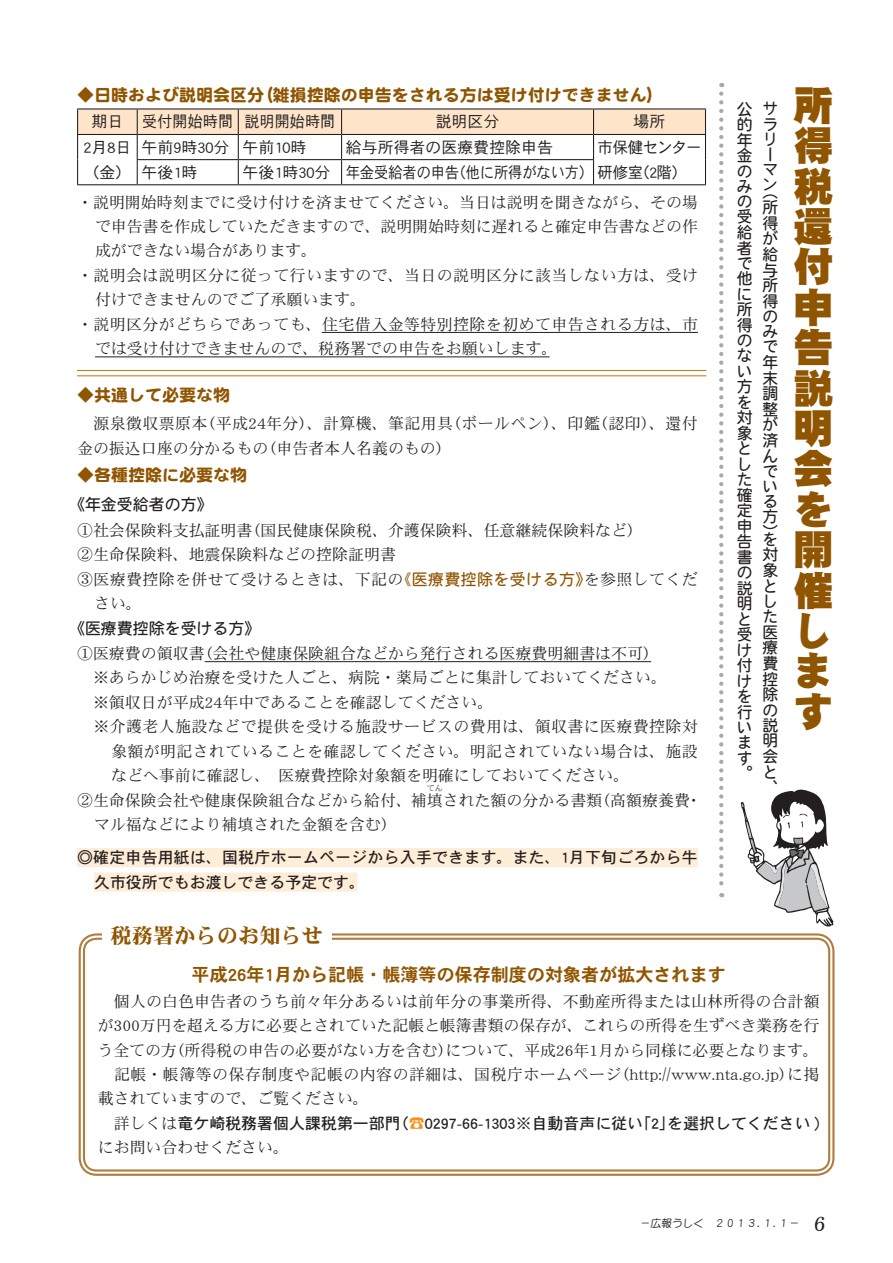
<style>
.page{position:relative;width:893px;height:1263px;background:#fff}
.page>*{position:absolute;margin:0;border:0;box-sizing:border-box;transform-origin:0 0}
.t1{font:40.35px/40.3px "DF Gothic Std W12";color:#905500;text-align:justify}
.t2{font:21.3px "DFHS Mincho Std W9";color:#905500}
.t3{font:18px "DFHS Gothic Std W7";color:#905500}
.t4{font:16.95px "DF Maru Gothic Std W9";color:#905500}
.t5{font:15.9px/24.5px "DFHS Mincho Std W3";color:#231f20}
.t6{font:15.9px/24.5px "DFHS Mincho Std W3";letter-spacing:.025em;color:#231f20}
.t7{font:15.9px/15.5px "DFHS Maru Gothic Std W4";color:#231f20}
.t8{font:15.9px/24.5px "DFHS Gothic Std W5";color:#231f20}
.t9{font:15.9px/25px "DFHS Gothic Std W3";color:#231f20;text-align:center}
.t10{font:15.9px/24.5px "DFHS Mincho Std W3";letter-spacing:.03em;color:#231f20}
.t11{font:15.9px "DFHS Gothic Std W3";color:#231f20;scale:.9 1}
.t12{font:15.9px "DFHS Gothic Std W3";color:#231f20;scale:.95 1}
.t13{font:15.9px "DFHS Maru Gothic Std W4";letter-spacing:.025em;color:#905500}
.t14{font:15.9px "DFHS Gothic Std W3";letter-spacing:-.04em;color:#231f20}
.t15{font:10.65px "DF Maru Gothic Std W5";color:#231f20}
.t16{font:7.95px "DFHS Mincho Std W3";color:#231f20}
.s1{font-family:"DFHS Gothic Std W3"}
.s2{font-family:"DFHS Mincho Std W3"}
.s3{color:#f7931d}
</style>
<div class="page">
<hr style="left:322px;top:332px;width:376px;height:1px;background:#231f20">
<hr style="left:95px;top:356px;width:454px;height:1px;background:#231f20">
<hr style="left:77px;top:108px;width:60px;height:1px;background:#231f20">
<hr style="left:137px;top:108px;width:101px;height:1px;background:#231f20">
<hr style="left:238px;top:108px;width:104px;height:1px;background:#231f20">
<hr style="left:342px;top:108px;width:251px;height:1px;background:#231f20">
<hr style="left:593px;top:108px;width:113px;height:1px;background:#231f20">
<svg style="left:77px;top:109px;width:629px;height:75px"></svg>
<hr style="left:77px;top:184px;width:60px;height:1px;background:#231f20">
<hr style="left:137px;top:184px;width:101px;height:1px;background:#231f20">
<hr style="left:238px;top:184px;width:104px;height:1px;background:#231f20">
<hr style="left:342px;top:184px;width:251px;height:1px;background:#231f20">
<hr style="left:593px;top:184px;width:113px;height:1px;background:#231f20">
<hr style="left:205px;top:661px;width:446px;height:1px;background:#231f20">
<div style="left:77px;top:848px;width:621px;height:19px;background:#feedd7"></div>
<div style="left:94px;top:872px;width:263px;height:20px;background:#feedd7"></div>
<hr style="left:77px;top:370px;width:629px;height:1px;background:#cb7a16">
<hr style="left:77px;top:375px;width:629px;height:1px;background:#cb7a16">
<svg style="left:719px;top:94px;width:4px;height:803px"></svg>
<svg style="left:741px;top:790px;width:92px;height:136px"></svg>
<div style="left:79px;top:933px;width:755px;height:243px;border:2px solid #b07d41;border-radius:17px"></div>
<div style="left:83px;top:938px;width:747px;height:233px;border:2px solid #b07d41;border-radius:13px"></div>
<div style="left:102px;top:923px;width:230px;height:25px;background:#fff"></div>
<p class="t4" style="left:77px;top:85px;width:189px">◆日時および説明会区分</p>
<p class="t4" style="left:256px;top:85px;width:410px">（雑損控除の申告をされる方は受け付けできません(</p>
<p class="t12" style="left:142px;top:113px;width:97px">受付開始時間</p>
<p class="t12" style="left:244px;top:113px;width:97px">説明開始時間</p>
<p class="t9" style="left:83px;top:109px;width:49px">期日<br>月2 日8（金(</p>
<p class="t9" style="left:436px;top:109px;width:65px">説明区分</p>
<p class="t9" style="left:634px;top:109px;width:33px">場所</p>
<p class="t9" style="left:346px;top:134px;width:209px">給与所得者の医療費控除申告</p>
<p class="t9" style="left:141px;top:134px;width:89px">午前時9 30分</p>
<p class="t9" style="left:243px;top:134px;width:65px">午前10時</p>
<p class="t14" style="left:597px;top:139px;width:106px">市保健センター</p>
<p class="t11" style="left:452px;top:164px;width:214px">（他に所得がない方）研修室</p>
<p class="t9" style="left:634px;top:159px;width:54px">（階2 (</p>
<p class="t11" style="left:346px;top:164px;width:127px">年金受給者の申告</p>
<p class="t9" style="left:141px;top:159px;width:57px">午後時1</p>
<p class="t5" style="left:77px;top:189px;width:622px">・説明開始時刻までに受け付けを済ませてください。当日は説明を聞きながら、その場</p>
<p class="t5" style="left:95px;top:214px;width:604px">で申告書を作成していただきますので、説明開始時刻に遅れると確定申告書などの作</p>
<p class="t5" style="left:95px;top:238px;width:224px">成ができない場合があります。</p>
<p class="t6" style="left:77px;top:263px;width:622px">・説明会は説明区分に従って行いますので、当日の説明区分に該当しない方は、受け</p>
<p class="t5" style="left:95px;top:287px;width:273px">付けできませんのでご了承願います。</p>
<p class="t6" style="left:77px;top:312px;width:622px">・説明区分がどちらであっても、住宅借入金等特別控除を初めて申告される方は、市</p>
<p class="t5" style="left:95px;top:336px;width:464px">では受け付けできませんので、税務署での申告をお願いします。</p>
<p class="t4" style="left:77px;top:385px;width:155px">◆共通して必要な物</p>
<p class="t5" style="left:592px;top:411px;width:107px">（認印）、還付</p>
<p class="t9" style="left:243px;top:159px;width:89px">午後時1 30分</p>
<p class="t5" style="left:445px;top:411px;width:156px">（ボールペン）、印鑑</p>
<p class="t6" style="left:200px;top:411px;width:255px">（平成24年分）、計算機、筆記用具</p>
<p class="t6" style="left:77px;top:411px;width:132px">　源泉徴収票原本</p>
<p class="t5" style="left:260px;top:436px;width:193px">（申告者本人名義のもの(</p>
<p class="t5" style="left:77px;top:436px;width:193px">金の振込口座の分かるもの</p>
<p class="t4" style="left:77px;top:466px;width:172px">◆各種控除に必要な物</p>
<p class="t7" style="left:69px;top:496px;width:145px">《年金受給者の方《</p>
<p class="t5" style="left:244px;top:517px;width:400px">（国民健康保険税、介護保険料、任意継続保険料など(</p>
<p class="t5" style="left:77px;top:517px;width:320px">①社会保険料支払証明書<br>②生命保険料、地震保険料などの控除証明書</p>
<p class="t13" style="left:395px;top:570px;width:197px"><span class="s1">《</span>医療費控除を受ける方》</p>
<p class="t6" style="left:584px;top:566px;width:116px">を参照してくだ</p>
<p class="t6" style="left:94px;top:566px;width:311px;text-indent:-17px">③医療費控除を併せて受けるときは、下記のさい。</p>
<p class="t7" style="left:69px;top:620px;width:193px">《医療費控除を受ける方《</p>
<p class="t5" style="left:197px;top:641px;width:464px">（会社や健康保険組合などから発行される医療費明細書は不可(</p>
<p class="t5" style="left:77px;top:641px;width:129px">①医療費の領収書</p>
<p class="t5" style="left:77px;top:665px;width:591px">　※あらかじめ治療を受けた人ごと、病院・薬局ごとに集計しておいてください。</p>
<p class="t5" style="left:77px;top:690px;width:418px">　※領収日が平成24年中であることを確認してください。</p>
<p class="t6" style="left:77px;top:714px;width:622px">　※介護老人施設などで提供を受ける施設サービスの費用は、領収書に医療費控除対</p>
<p class="t6" style="left:111px;top:739px;width:588px">象額が明記されていることを確認してください。明記されていない場合は、施設</p>
<p class="t5" style="left:111px;top:763px;width:520px">などへ事前に確認し、　医療費控除対象額を明確にしておいてください。</p>
<p class="t5" style="left:77px;top:787px;width:527px">②生命保険会社や健康保険組合などから給付、補填された額の分かる書類</p>
<p class="t16" style="left:427px;top:784px;width:17px">てん</p>
<p class="t5" style="left:594px;top:787px;width:97px">（高額療養費</p>
<p class="t5" style="left:686px;top:787px;width:17px">・</p>
<p class="t5" style="left:94px;top:812px;width:304px">マル福などにより補填された金額を含む(</p>
<p class="t8" style="left:94px;top:845px;width:605px;text-indent:-17px">◎確定申告用紙は、国税庁ホームページから入手できます。また、1月下旬ごろから牛久市役所でもお渡しできる予定です。</p>
<h2 class="t2" style="left:111px;top:924px;width:214px">税務署からのお知らせ</h2>
<p class="t7" style="left:737px;top:101px;width:17px">公的年金のみの受給者で他に所得のない方を対象とした確定申告書の説明と受け付けを行います</p>
<p class="t7" style="left:737px;top:766px;width:17px">。</p>
<p class="t7" style="left:762px;top:101px;width:16px">サラリーマン</p>
<p class="t7" style="left:762px;top:184px;width:17px">（</p>
<p class="t7" style="left:762px;top:199px;width:17px;text-align:justify">所得が給与所得のみで年末調整が済んでいる方</p>
<p class="t7" style="left:762px;top:524px;width:17px">）</p>
<p class="t7" style="left:762px;top:531px;width:17px">を対象とした医療費控除の説明会と</p>
<p class="t7" style="left:762px;top:779px;width:16px">、</p>
<h1 class="t1" style="left:793px;top:84px;width:41px">所得税還付申告説明会を開催します</h1>
<p class="t3" style="left:192px;top:965px;width:536px">平成26年1月から記帳・帳簿等の保存制度の対象者が拡大されます</p>
<p class="t5" style="left:98px;top:988px;width:723px;text-align:right">　個人の白色申告者のうち前々年分あるいは前年分の事業所得、不動産所得または山林所得の合計額が300万円を超える方に必要とされていた記帳と帳簿書類の保存が、これらの所得を生ずべき業務を行について、平成26年1月から同様に必要となります。</p>
<p class="t5" style="left:169px;top:1037px;width:286px">（所得税の申告の必要がない方を含む）</p>
<p class="t5" style="left:98px;top:1037px;width:81px">う全ての方</p>
<p class="t10" style="left:98px;top:1062px;width:525px">　記帳・帳簿等の保存制度や記帳の内容の詳細は、国税庁ホームページ載されていますので、ご覧ください。</p>
<p class="t5" style="left:787px;top:1062px;width:34px">に掲</p>
<p class="t5" style="left:613px;top:1062px;width:183px">（http://www.nta.go j p. ）</p>
<p class="t8" style="left:98px;top:1111px;width:304px"><span class="s2">　詳しくは</span>竜ケ崎税務署個人課税第一部門</p>
<p class="t5" style="left:98px;top:1135px;width:193px">にお問い合わせください。</p>
<p class="t8" style="left:393px;top:1111px;width:252px">（<span class="s3">☎</span>0297-66-1303※自動音声に従い</p>
<p class="t8" style="left:667px;top:1111px;width:154px">を選択してください (</p>
<p class="t8" style="left:635px;top:1111px;width:41px">「」2</p>
<p class="t15" style="left:640px;top:1217px;width:66px">－広報うしく</p>
<p class="t15" style="left:714px;top:1217px;width:88px">２０１３．１．１－</p>
</div>
